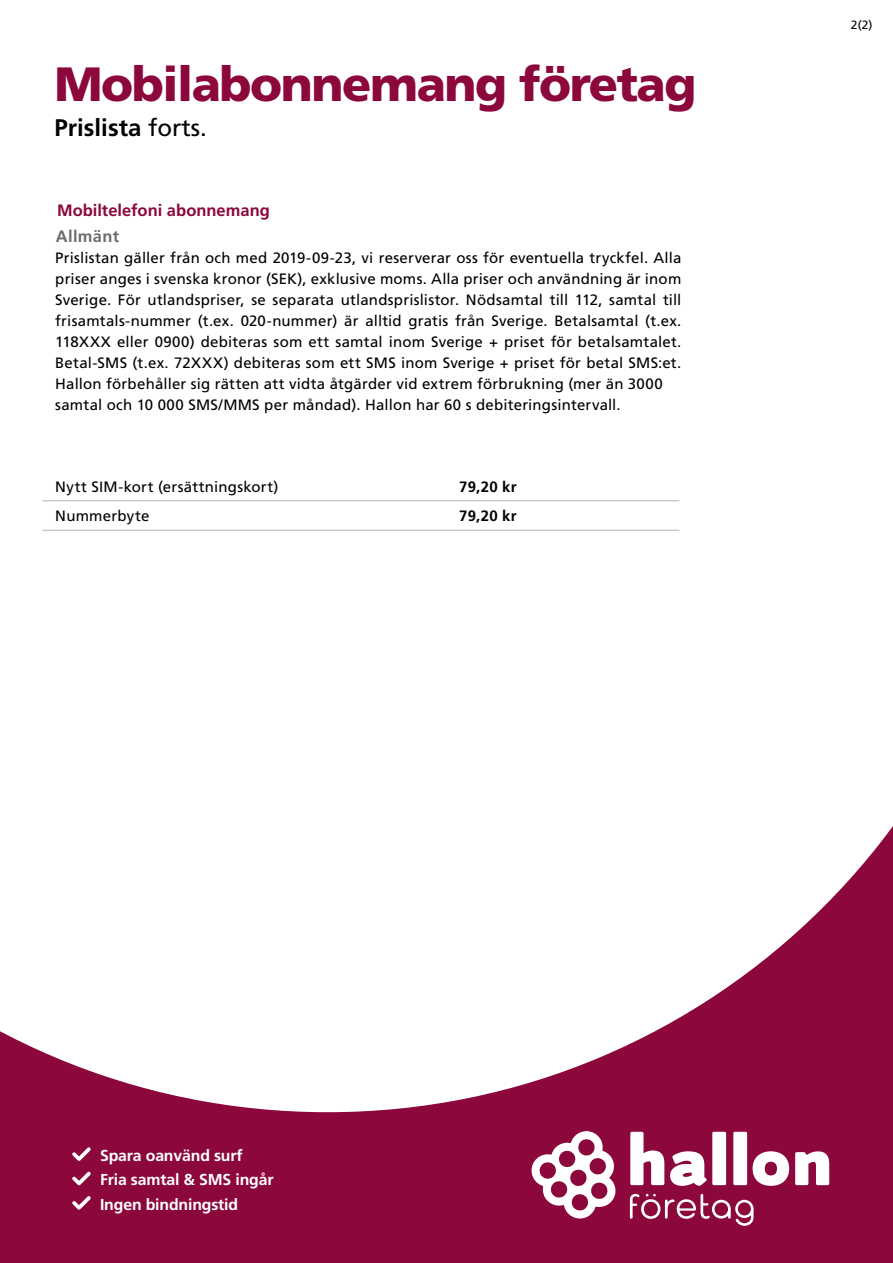
<style>
.page{position:relative;width:893px;height:1263px;background:#8c073b}
.page>*{position:absolute;margin:0;border:0;box-sizing:border-box;transform-origin:0 0}
.t1{font:900 48px "Frutiger LT Std";letter-spacing:-.03em;color:#8c073b}
.t2{font:700 24px "Frutiger LT Std";color:#000}
.Heading{font:700 16.5px "Frutiger LT Std";color:#8c073b}
.Submenu{font:700 16.5px "Frutiger LT Std";letter-spacing:.02em;color:#6d6d6d}
.t3{font:700 15.9px "Frutiger LT Std";letter-spacing:-.01em;color:#fff}
.Light{font:15px/21px "Frutiger LT Std";letter-spacing:.015em;color:#000;text-align:justify}
.t4{font:700 15px "Frutiger LT Std";letter-spacing:.015em;color:#000}
.t5{font:12px "Frutiger LT Std";color:#000}
.s1{font-weight:400}
</style>
<div class="page">
<div style="left:0;top:0;width:893px;height:1112px;background:#fff"></div>
<hr style="left:43px;top:530px;width:403px;height:1px;background:#b0b2b2">
<hr style="left:43px;top:501px;width:403px;height:1px;background:#b0b2b2">
<hr style="left:446px;top:501px;width:233px;height:1px;background:#b0b2b2">
<hr style="left:446px;top:530px;width:233px;height:1px;background:#b0b2b2">
<svg style="left:531px;top:1131px;width:85px;height:87px"></svg>
<svg style="left:630px;top:1132px;width:34px;height:53px"></svg>
<svg style="left:670px;top:1132px;width:56px;height:54px"></svg>
<svg style="left:733px;top:1132px;width:14px;height:53px"></svg>
<svg style="left:753px;top:1151px;width:36px;height:35px"></svg>
<svg style="left:795px;top:1151px;width:34px;height:34px"></svg>
<svg style="left:630px;top:1193px;width:124px;height:33px"></svg>
<svg style="left:72px;top:1147px;width:19px;height:14px"></svg>
<svg style="left:72px;top:1172px;width:19px;height:13px"></svg>
<svg style="left:72px;top:1196px;width:19px;height:13px"></svg>
<p class="t1" style="left:55px;top:55px;width:643px">Mobilabonnemang företag</p>
<p class="t2" style="left:55px;top:114px;width:154px">Prislista <span class="s1">forts.</span></p>
<p class="Heading" style="left:57px;top:201px;width:214px">Mobiltelefoni abonnemang</p>
<p class="Submenu" style="left:56px;top:226px;width:65px">Allmänt</p>
<p class="Light" style="left:55px;top:247px;width:628px">Prislistan gäller från och med 2019-09-23, vi reserverar oss för eventuella tryckfel. Alla priser anges i svenska kronor (SEK), exklusive moms. Alla priser och användning är inom Sverige. För utlandspriser, se separata utlandsprislistor. Nödsamtal till 112, samtal till frisamtals-nummer (t.ex. 020-nummer) är alltid gratis från Sverige. Betalsamtal (t.ex.<br>118XXX eller 0900) debiteras som ett samtal inom Sverige + priset för betalsamtalet.<br>Betal-SMS (t.ex. 72XXX) debiteras som ett SMS inom Sverige + priset för betal SMS:et.<br>Hallon förbehåller sig rätten att vidta åtgärder vid extrem förbrukning (mer än 3000</p>
<p class="Light" style="left:55px;top:394px;width:567px">samtal och 10 000 SMS/MMS per måndad). Hallon har 60 s debiteringsintervall.</p>
<p class="Light" style="left:55px;top:477px;width:225px">Nytt SIM-kort (ersättningskort)</p>
<p class="t4" style="left:459px;top:478px;width:59px">79,20 kr</p>
<p class="Light" style="left:55px;top:505px;width:96px">Nummerbyte</p>
<p class="t4" style="left:459px;top:507px;width:59px">79,20 kr</p>
<p class="t5" style="left:851px;top:18px;width:23px">2(2)</p>
<p class="t3" style="left:100px;top:1146px;width:144px">Spara oanvänd surf</p>
<p class="t3" style="left:100px;top:1170px;width:175px">Fria samtal &amp; SMS ingår</p>
<p class="t3" style="left:100px;top:1195px;width:140px">Ingen bindningstid</p>
</div>
